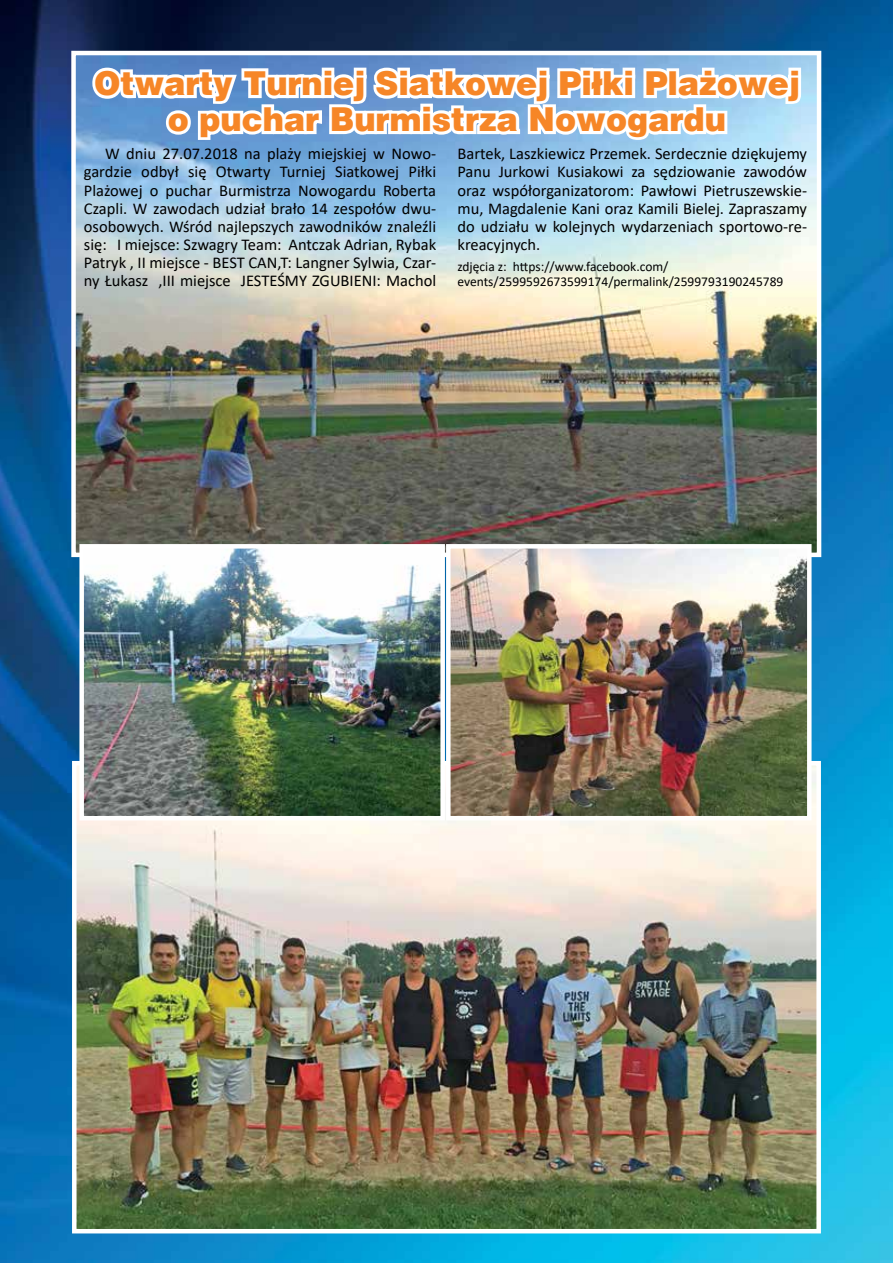
<style>
.page{position:relative;width:893px;height:1263px;background:#fff}
.page>*{position:absolute;margin:0;border:0;box-sizing:border-box;transform-origin:0 0}
.t1{font:900 33px/36px "Switzerland";color:#f68627;text-align:center;scale:.96 1}
.t2{font:16.5px/18.1px "Calibri";color:#000;text-align:justify}
.t3{font:13.5px/14.9px "Calibri";color:#000}
</style>
<div class="page">
<img style="left:0;top:0;width:893px;height:1263px">
<img style="left:70px;top:49px;width:753px;height:510px">
<svg style="left:89px;top:59px;width:717px;height:139px"></svg>
<img style="left:70px;top:759px;width:753px;height:477px">
<img style="left:77px;top:542px;width:367px;height:281px">
<img style="left:444px;top:542px;width:370px;height:281px">
<h1 class="t1" style="left:94px;top:67px;width:736px">Otwarty Turniej Siatkowej Piłki Plażowej o puchar Burmistrza Nowogardu</h1>
<p class="t2" style="left:84px;top:144px;width:354px;text-indent:21px">W dniu 27.07.2018 na plaży miejskiej w Nowo&shy;gardzie odbył się Otwarty Turniej Siatkowej Piłki Plażowej o puchar Burmistrza Nowogardu Roberta Czapli. W zawodach udział brało 14 zespołów dwu&shy;osobowych. Wśród najlepszych zawodników znaleźli się: I miejsce: Szwagry Team: Antczak Adrian, Rybak Patryk , II miejsce - BEST CAN,T: Langner Sylwia, Czar&shy;ny Łukasz ,III miejsce JESTEŚMY ZGUBIENI: Machol</p>
<p class="t2" style="left:457px;top:144px;width:351px">Bartek, Laszkiewicz Przemek. Serdecznie dziękujemy Panu Jurkowi Kusiakowi za sędziowanie zawodów oraz współorganizatorom: Pawłowi Pietruszewskie&shy;mu, Magdalenie Kani oraz Kamili Bielej. Zapraszamy do udziału w kolejnych wydarzeniach sportowo-re&shy;kreacyjnych.</p>
<p class="t3" style="left:457px;top:259px;width:327px">zdjęcia z: https://www.facebook.com/ events/2599592673599174/permalink/2599793190245789</p>
</div>
